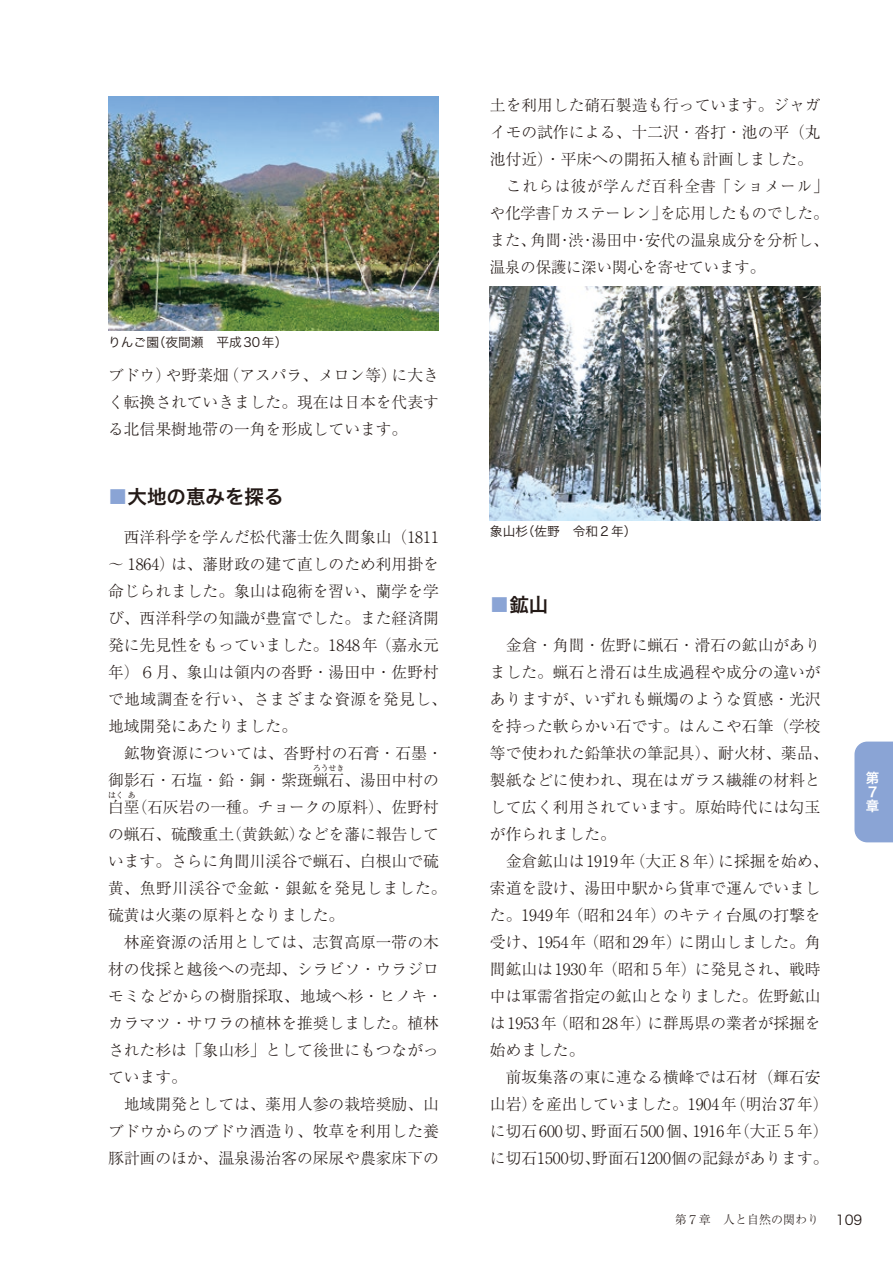
<style>
.page{position:relative;width:893px;height:1263px;background:#fff}
.page>*{position:absolute;margin:0;border:0;box-sizing:border-box;transform-origin:0 0}
.t1{font:19.5px "Hira Kaku Std N W6";color:#231916}
.t2{font:300 15.75px/27px "Ryumin Pr 5";color:#231916}
.t3{font:13.5px "Hira Kaku Std N W3";color:#231916}
.t4{font:13.5px/14.1px "Hira Kaku Std N W6";color:#fff}
.t5{font:12.75px "Hira Kaku Std N W3";color:#231916}
.t6{font:300 12px "Ryumin Pr 5";color:#231916}
.t7{font:300 7.8px "Ryumin Pr 5";color:#231916}
.s1{color:#8aa4d5}
</style>
<div class="page">
<div style="left:854px;top:741px;width:39px;height:101px;background:#8aa4d5"></div>
<img style="left:490px;top:286px;width:331px;height:234px">
<img style="left:108px;top:97px;width:331px;height:234px">
<p class="t5" style="left:108px;top:332px;width:181px">りんご園（夜間瀬　平成30年）</p>
<p class="t2" style="left:108px;top:360px;width:332px;text-align:justify">ブドウ）や野菜畑（アスパラ、メロン等）に大きく転換されていきました。現在は日本を代表する北信果樹地帯の一角を形成しています。</p>
<p class="t1" style="left:108px;top:481px;width:177px"><span class="s1">■</span>大地の恵みを探る</p>
<p class="t2" style="left:108px;top:522px;width:340px">　西洋科学を学んだ松代藩士佐久間象山（1811〜 1864）は、藩財政の建て直しのため利用掛を命じられました。象山は砲術を習い、蘭学を学び、西洋科学の知識が豊富でした。また経済開発に先見性をもっていました。1848年（嘉永元年）６月、象山は領内の沓野・湯田中・佐野村で地域調査を行い、さまざまな資源を発見し、地域開発にあたりました。<br>　鉱物資源については、沓野村の石膏・石墨・御影石・石塩・鉛・銅・紫斑蝋石、湯田中村の</p>
<p class="t7" style="left:313px;top:762px;width:33px">ろうせき</p>
<p class="t7" style="left:108px;top:789px;width:17px">はく</p>
<p class="t7" style="left:128px;top:789px;width:9px">あ</p>
<p class="t2" style="left:108px;top:792px;width:340px;text-indent:24px">（石灰岩の一種。チョークの原料）、佐野村の蝋石、硫酸重土（黄鉄鉱）などを藩に報告しています。さらに角間川渓谷で蝋石、白根山で硫黄、魚野川渓谷で金鉱・銀鉱を発見しました。硫黄は火薬の原料となりました。<br>　林産資源の活用としては、志賀高原一帯の木材の伐採と越後への売却、シラビソ・ウラジロモミなどからの樹脂採取、地域へ杉・ヒノキ・カラマツ・サワラの植林を推奨しました。植林された杉は「象山杉」として後世にもつながっています。<br>　地域開発としては、薬用人参の栽培奨励、山ブドウからのブドウ酒造り、牧草を利用した養豚計画のほか、温泉湯治客の屎尿や農家床下の</p>
<p class="t2" style="left:108px;top:792px;width:33px">白堊</p>
<p class="t2" style="left:490px;top:90px;width:340px">土を利用した硝石製造も行っています。ジャガイモの試作による、十二沢・沓打・池の平（丸池付近）・平床への開拓入植も計画しました。　これらは彼が学んだ百科全書「ショメール」や化学書「カステーレン」を応用したものでした。また、角間・渋・湯田中・安代の温泉成分を分析し、温泉の保護に深い関心を寄せています。</p>
<p class="t5" style="left:490px;top:521px;width:148px">象山杉（佐野　令和２年）</p>
<p class="t1" style="left:490px;top:589px;width:60px"><span class="s1">■</span>鉱山</p>
<p class="t2" style="left:490px;top:630px;width:340px">　金倉・角間・佐野に蝋石・滑石の鉱山がありました。蝋石と滑石は生成過程や成分の違いがありますが、いずれも蝋燭のような質感・光沢を持った軟らかい石です。はんこや石筆（学校等で使われた鉛筆状の筆記具）、耐火材、薬品、製紙などに使われ、現在はガラス繊維の材料として広く利用されています。原始時代には勾玉が作られました。<br>　金倉鉱山は 1919年（大正８年）に採掘を始め、索道を設け、湯田中駅から貨車で運んでいました。1949年（昭和 24年）のキティ台風の打撃を受け、1954年（昭和 29年）に閉山しました。角間鉱山は 1930年（昭和５年）に発見され、戦時中は軍需省指定の鉱山となりました。佐野鉱山は 1953年（昭和 28年）に群馬県の業者が採掘を始めました。<br>　前坂集落の東に連なる横峰では石材（輝石安山岩）を産出していました。1904年（明治 37年）に切石 600切、野面石 500個、1916年（大正５年）に切石1500切、野面石1200個の記録があります。</p>
<p class="t4" style="left:866px;top:771px;width:14px">第<br>７章</p>
<p class="t6" style="left:675px;top:1210px;width:145px">第７章　人と自然の関わり</p>
<p class="t3" style="left:836px;top:1209px;width:28px">109</p>
</div>
